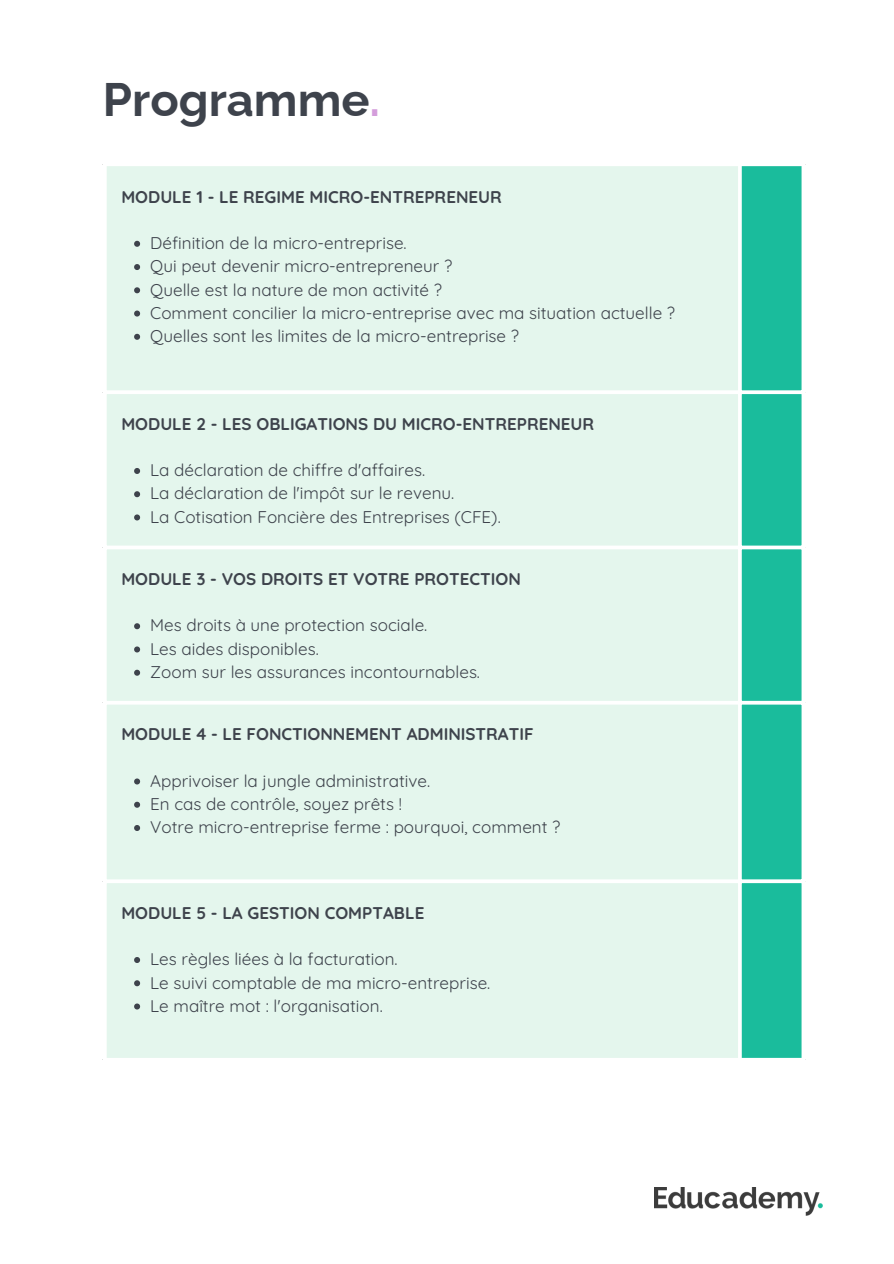
<style>
.page{position:relative;width:894px;height:1264px;background:#fff}
.page>*{position:absolute;margin:0;border:0;box-sizing:border-box;transform-origin:0 0}
.t1{font:700 46.95px "Raleway";color:#3e434c}
.t2{font:16.95px "Quicksand";color:#3e434c}
.t3{font:700 16.95px "Quicksand";color:#3e434c}
.s1{color:#d49ddb}
</style>
<div class="page">
<div style="left:107px;top:166px;width:630px;height:891px;background:#e4f6ed"></div>
<div style="left:741px;top:166px;width:60px;height:891px;background:#1abc9c"></div>
<svg style="left:134px;top:241px;width:6px;height:6px"></svg>
<svg style="left:134px;top:264px;width:6px;height:6px"></svg>
<svg style="left:134px;top:287px;width:6px;height:6px"></svg>
<svg style="left:134px;top:310px;width:6px;height:6px"></svg>
<svg style="left:134px;top:334px;width:6px;height:6px"></svg>
<svg style="left:134px;top:468px;width:6px;height:6px"></svg>
<svg style="left:134px;top:491px;width:6px;height:6px"></svg>
<svg style="left:134px;top:514px;width:6px;height:6px"></svg>
<svg style="left:134px;top:623px;width:6px;height:6px"></svg>
<svg style="left:134px;top:646px;width:6px;height:6px"></svg>
<svg style="left:134px;top:669px;width:6px;height:6px"></svg>
<svg style="left:134px;top:778px;width:6px;height:6px"></svg>
<svg style="left:134px;top:801px;width:6px;height:6px"></svg>
<svg style="left:134px;top:825px;width:6px;height:6px"></svg>
<svg style="left:134px;top:957px;width:6px;height:6px"></svg>
<svg style="left:134px;top:980px;width:6px;height:6px"></svg>
<svg style="left:134px;top:1003px;width:6px;height:6px"></svg>
<svg style="left:737px;top:166px;width:1px;height:891px"></svg>
<svg style="left:801px;top:166px;width:1px;height:891px"></svg>
<hr style="left:103px;top:390px;width:702px;height:4px;background:#fff">
<svg style="left:107px;top:545px;width:695px;height:4px"></svg>
<hr style="left:103px;top:701px;width:702px;height:3px;background:#fff">
<hr style="left:103px;top:879px;width:702px;height:4px;background:#fff">
<svg style="left:107px;top:1057px;width:695px;height:1px"></svg>
<img style="left:654px;top:1187px;width:168px;height:28px">
<p class="t1" style="left:103px;top:72px;width:279px">Programme<span class="s1">.</span></p>
<h1 class="t3" style="left:121px;top:185px;width:382px">MODULE 1 - LE REGIME MICRO-ENTREPRENEUR</h1>
<p class="t2" style="left:150px;top:232px;width:258px">Définition de la micro-entreprise.</p>
<p class="t2" style="left:150px;top:255px;width:303px">Qui peut devenir micro-entrepreneur ?</p>
<p class="t2" style="left:150px;top:278px;width:293px">Quelle est la nature de mon activité ?</p>
<p class="t2" style="left:150px;top:302px;width:526px">Comment concilier la micro-entreprise avec ma situation actuelle ?</p>
<p class="t2" style="left:150px;top:325px;width:370px">Quelles sont les limites de la micro-entreprise ?</p>
<p class="t3" style="left:121px;top:413px;width:474px">MODULE 2 - LES OBLIGATIONS DU MICRO-ENTREPRENEUR</p>
<p class="t2" style="left:150px;top:459px;width:276px">La déclaration de chiffre d'affaires.</p>
<p class="t2" style="left:150px;top:482px;width:305px">La déclaration de l'impôt sur le revenu.</p>
<p class="t2" style="left:150px;top:506px;width:352px">La Cotisation Foncière des Entreprises (CFE).</p>
<p class="t3" style="left:121px;top:568px;width:401px">MODULE 3 - VOS DROITS ET VOTRE PROTECTION</p>
<p class="t2" style="left:150px;top:614px;width:278px">Mes droits à une protection sociale.</p>
<p class="t2" style="left:150px;top:637px;width:170px">Les aides disponibles.</p>
<p class="t2" style="left:150px;top:661px;width:331px">Zoom sur les assurances incontournables.</p>
<p class="t3" style="left:121px;top:723px;width:414px">MODULE 4 - LE FONCTIONNEMENT ADMINISTRATIF</p>
<p class="t2" style="left:150px;top:769px;width:281px">Apprivoiser la jungle administrative.</p>
<p class="t2" style="left:150px;top:793px;width:253px">En cas de contrôle, soyez prêts !</p>
<p class="t2" style="left:150px;top:816px;width:411px">Votre micro-entreprise ferme : pourquoi, comment ?</p>
<p class="t3" style="left:121px;top:901px;width:304px">MODULE 5 - LA GESTION COMPTABLE</p>
<p class="t2" style="left:150px;top:948px;width:249px">Les règles liées à la facturation.</p>
<p class="t2" style="left:150px;top:971px;width:341px">Le suivi comptable de ma micro-entreprise.</p>
<p class="t2" style="left:150px;top:994px;width:234px">Le maître mot : l'organisation.</p>
</div>
